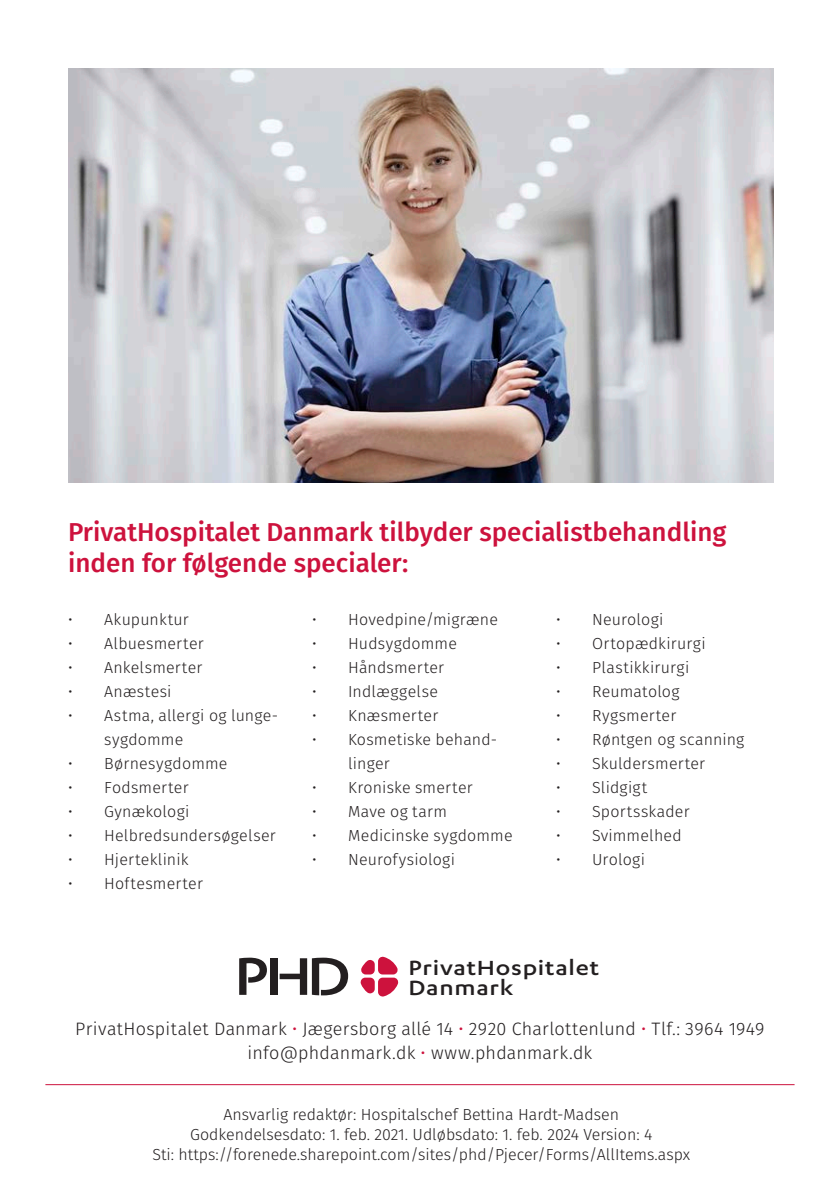
<style>
.page{position:relative;width:840px;height:1191px;background:#fff}
.page>*{position:absolute;margin:0;border:0;box-sizing:border-box;transform-origin:0 0}
.t1{font:500 26px/31.2px "Fira Sans";color:#cd123d}
.t2{font:500 23.8px/20.2px "Karbon";letter-spacing:.03em;color:#231f20;scale:1.16 1}
.t3{font:300 18px/24px "Fira Sans";letter-spacing:.01em;color:#231f20;text-align:center}
.t4{font:300 16px/20px "Fira Sans";letter-spacing:.01em;color:#231f20}
.s1{color:#cd123d}
</style>
<div class="page">
<hr style="left:45px;top:1084px;width:749px;height:1px;background:#cd123d">
<svg style="left:360px;top:956px;width:39px;height:41px"></svg>
<svg style="left:239px;top:957px;width:28px;height:37px"></svg>
<div style="left:270px;top:958px;width:8px;height:36px;background:#231f20"></div>
<svg style="left:279px;top:957px;width:69px;height:38px"></svg>
<img style="left:68px;top:68px;width:704px;height:415px">
<h1 class="t1" style="left:68px;top:515px;width:659px">PrivatHospitalet Danmark tilbyder specialistbehandling inden for følgende specialer:</h1>
<p class="t4" style="left:68px;top:609px;width:122px">• Akupunktur</p>
<p class="t4" style="left:68px;top:633px;width:137px">• Albuesmerter</p>
<p class="t4" style="left:68px;top:657px;width:136px">• Ankelsmerter</p>
<p class="t4" style="left:68px;top:681px;width:105px">• Anæstesi</p>
<p class="t4" style="left:104px;top:703px;width:175px;line-height:24px;text-indent:-36px">• Astma, allergi og lunge&shy;sygdomme</p>
<p class="t4" style="left:68px;top:753px;width:161px">• Børnesygdomme</p>
<p class="t4" style="left:68px;top:777px;width:122px">• Fodsmerter</p>
<p class="t4" style="left:68px;top:801px;width:123px">• Gynækologi</p>
<p class="t4" style="left:68px;top:825px;width:209px">• Helbredsundersøgelser</p>
<p class="t4" style="left:68px;top:849px;width:122px">• Hjerteklinik</p>
<p class="t4" style="left:68px;top:873px;width:136px">• Hoftesmerter</p>
<p class="t4" style="left:312px;top:609px;width:187px">• Hovedpine/migræne</p>
<p class="t4" style="left:312px;top:633px;width:146px">• Hudsygdomme</p>
<p class="t4" style="left:312px;top:657px;width:134px">• Håndsmerter</p>
<p class="t4" style="left:312px;top:681px;width:127px">• Indlæggelse</p>
<p class="t4" style="left:312px;top:705px;width:128px">• Knæsmerter</p>
<p class="t4" style="left:348px;top:727px;width:150px;line-height:24px;text-indent:-36px">• Kosmetiske behand&shy;linger</p>
<p class="t4" style="left:312px;top:777px;width:162px">• Kroniske smerter</p>
<p class="t4" style="left:312px;top:801px;width:136px">• Mave og tarm</p>
<p class="t4" style="left:312px;top:825px;width:202px">• Medicinske sygdomme</p>
<p class="t4" style="left:312px;top:849px;width:144px">• Neurofysiologi</p>
<p class="t4" style="left:555px;top:609px;width:109px">• Neurologi</p>
<p class="t4" style="left:555px;top:633px;width:151px">• Ortopædkirurgi</p>
<p class="t4" style="left:555px;top:657px;width:135px">• Plastikkirurgi</p>
<p class="t4" style="left:555px;top:681px;width:125px">• Reumatolog</p>
<p class="t4" style="left:555px;top:705px;width:122px">• Rygsmerter</p>
<p class="t4" style="left:555px;top:729px;width:190px">• Røntgen og scanning</p>
<p class="t4" style="left:555px;top:753px;width:151px">• Skuldersmerter</p>
<p class="t4" style="left:555px;top:777px;width:93px">• Slidgigt</p>
<p class="t4" style="left:555px;top:801px;width:135px">• Sportsskader</p>
<p class="t4" style="left:555px;top:825px;width:127px">• Svimmelhed</p>
<p class="t4" style="left:555px;top:849px;width:90px">• Urologi</p>
<h2 class="t2" style="left:408px;top:956px;width:166px">PrivatHospitalet<br>Danmark</h2>
<p class="t3" style="left:75px;top:1016px;width:690px">PrivatHospitalet Danmark <span class="s1">•</span> Jægersborg allé 14 <span class="s1">•</span> 2920 Charlottenlund <span class="s1">•</span> Tlf.: 3964 1949 info@phdanmark.dk <span class="s1">•</span> www.phdanmark.dk</p>
<p class="t4" style="left:152px;top:1104px;width:539px;text-align:center">Ansvarlig redaktør: Hospitalschef Bettina Hardt-Madsen<br>Godkendelsesdato: 1. feb. 2021. Udløbsdato: 1. feb. 2024 Version: 4<br>Sti: https://forenede.sharepoint.com/sites/phd/Pjecer/Forms/AllItems.aspx</p>
</div>
